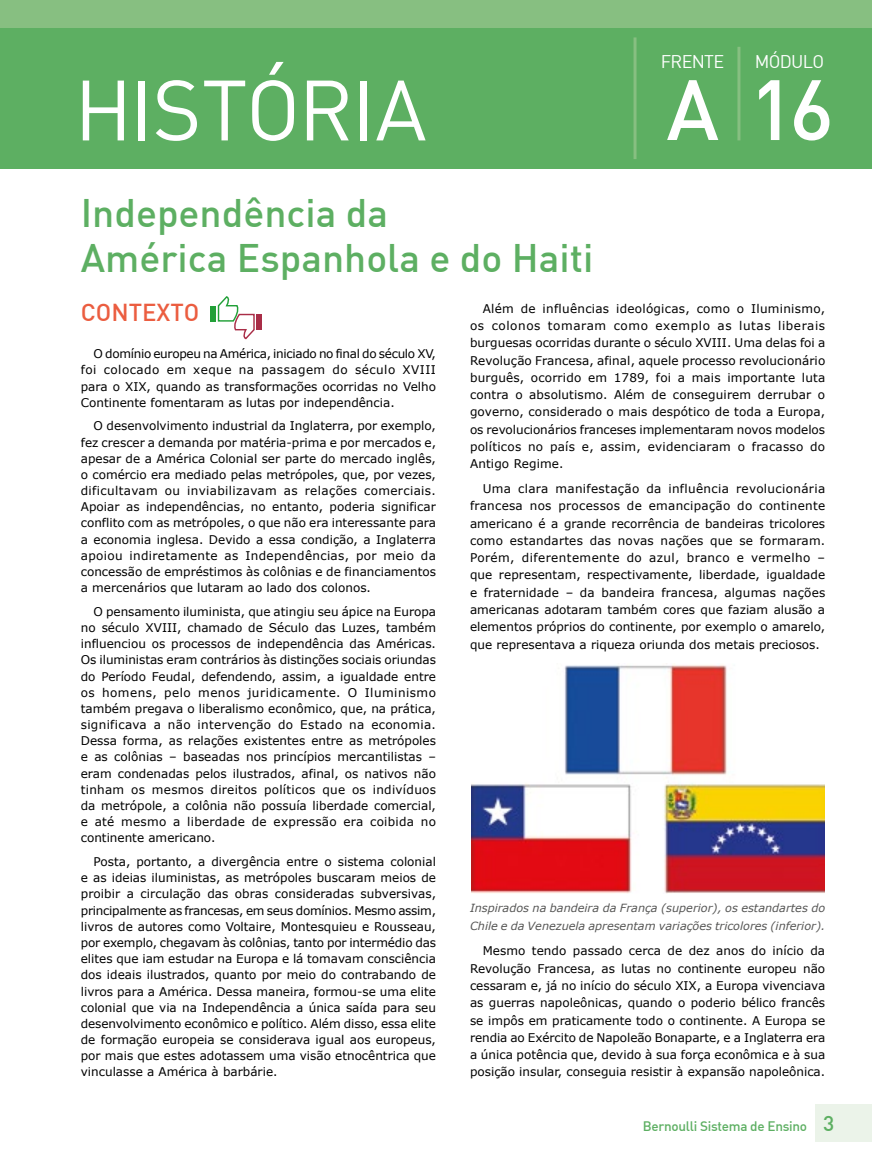
<style>
.page{position:relative;width:872px;height:1170px;background:#fff}
.page>*{position:absolute;margin:0;border:0;box-sizing:border-box;transform-origin:0 0}
.t1{font:84px "DIN Alternate";letter-spacing:-.02em;color:#fff}
.t2{font:500 84px "DIN";color:#fff}
.t3{font:500 39px/45px "DIN";color:#5daf62}
.t4{font:500 24px "DIN";color:#eb5d40}
.t5{font:18px "DIN Alternate";letter-spacing:-.04em;color:#fff}
.t6{font:500 13.5px "DIN Alternate";letter-spacing:-.02em;color:#5daf62}
.t7{font:12px/16.2px "Verdana";color:#000;text-align:justify}
.t8{font:italic 11.25px/17.2px "Verdana";color:#575756}
.s1{font-family:"DIN";font-size:21px}
</style>
<div class="page">
<div style="left:815px;top:1104px;width:57px;height:37px;background:#ebf3e9"></div>
<div style="left:0;top:28px;width:872px;height:140px;background:#5daf62"></div>
<div style="left:0;top:0;width:872px;height:28px;background:#87bf81"></div>
<div style="left:210px;top:306px;width:6px;height:15px;background:#22a038"></div>
<svg style="left:217px;top:297px;width:38px;height:42px"></svg>
<div style="left:256px;top:314px;width:6px;height:15px;background:#a92d47"></div>
<img style="left:471px;top:663px;width:353px;height:230px">
<hr style="left:633px;top:37px;width:3px;height:122px;background:#87bf81">
<hr style="left:737px;top:47px;width:3px;height:93px;background:#87bf81">
<h1 class="t1" style="left:74px;top:58px;width:354px">HISTÓRIA</h1>
<h2 class="t3" style="left:81px;top:189px;width:514px">Independência da<br>América Espanhola e do Haiti</h2>
<h3 class="t5" style="left:755px;top:50px;width:71px">MÓDULO</h3>
<h1 class="t2" style="left:666px;top:56px;width:169px">A 16</h1>
<h3 class="t5" style="left:661px;top:50px;width:65px">FRENTE</h3>
<h3 class="t4" style="left:81px;top:296px;width:120px">CONTEXTO</h3>
<p class="t7" style="left:81px;top:345px;width:357px;text-indent:13px">O domínio europeu na América, iniciado no final do século XV, foi colocado em xeque na passagem do século XVIII para o XIX, quando as transformações ocorridas no Velho Continente fomentaram as lutas por independência.</p>
<p class="t7" style="left:81px;top:417px;width:357px;text-indent:13px">O desenvolvimento industrial da Inglaterra, por exemplo, fez crescer a demanda por matéria-prima e por mercados e, apesar de a América Colonial ser parte do mercado inglês, o comércio era mediado pelas metrópoles, que, por vezes, dificultavam ou inviabilizavam as relações comerciais.<br>Apoiar as independências, no entanto, poderia significar conflito com as metrópoles, o que não era interessante para a economia inglesa. Devido a essa condição, a Inglaterra apoiou indiretamente as Independências, por meio da concessão de empréstimos às colônias e de financiamentos a mercenários que lutaram ao lado dos colonos.</p>
<p class="t7" style="left:81px;top:603px;width:357px;text-indent:13px">O pensamento iluminista, que atingiu seu ápice na Europa no século XVIII, chamado de Século das Luzes, também influenciou os processos de independência das Américas.<br>Os iluministas eram contrários às distinções sociais oriundas do Período Feudal, defendendo, assim, a igualdade entre os homens, pelo menos juridicamente. O Iluminismo também pregava o liberalismo econômico, que, na prática, significava a não intervenção do Estado na economia.<br>Dessa forma, as relações existentes entre as metrópoles e as colônias – baseadas nos princípios mercantilistas – eram condenadas pelos ilustrados, afinal, os nativos não tinham os mesmos direitos políticos que os indivíduos da metrópole, a colônia não possuía liberdade comercial, e até mesmo a liberdade de expressão era coibida no continente americano.</p>
<p class="t7" style="left:81px;top:853px;width:357px;text-indent:13px">Posta, portanto, a divergência entre o sistema colonial e as ideias iluministas, as metrópoles buscaram meios de proibir a circulação das obras consideradas subversivas, principalmente as francesas, em seus domínios. Mesmo assim, livros de autores como Voltaire, Montesquieu e Rousseau, por exemplo, chegavam às colônias, tanto por intermédio das elites que iam estudar na Europa e lá tomavam consciência dos ideais ilustrados, quanto por meio do contrabando de livros para a América. Dessa maneira, formou-se uma elite colonial que via na Independência a única saída para seu desenvolvimento econômico e político. Além disso, essa elite de formação europeia se considerava igual aos europeus, por mais que estes adotassem uma visão etnocêntrica que vinculasse a América à barbárie.</p>
<p class="t7" style="left:470px;top:299px;width:357px;line-height:17.2px;text-indent:13px">Além de influências ideológicas, como o Iluminismo, os colonos tomaram como exemplo as lutas liberais burguesas ocorridas durante o século XVIII. Uma delas foi a Revolução Francesa, afinal, aquele processo revolucionário burguês, ocorrido em 1789, foi a mais importante luta contra o absolutismo. Além de conseguirem derrubar o governo, considerado o mais despótico de toda a Europa, os revolucionários franceses implementaram novos modelos políticos no país e, assim, evidenciaram o fracasso do Antigo Regime.</p>
<p class="t7" style="left:470px;top:480px;width:357px;line-height:17.2px;text-indent:13px">Uma clara manifestação da influência revolucionária francesa nos processos de emancipação do continente americano é a grande recorrência de bandeiras tricolores como estandartes das novas nações que se formaram.<br>Porém, diferentemente do azul, branco e vermelho – que representam, respectivamente, liberdade, igualdade e fraternidade – da bandeira francesa, algumas nações americanas adotaram também cores que faziam alusão a elementos próprios do continente, por exemplo o amarelo, que representava a riqueza oriunda dos metais preciosos.</p>
<p class="t8" style="left:470px;top:899px;width:357px">Inspirados na bandeira da França (superior), os estandartes do<br>Chile e da Venezuela apresentam variações tricolores (inferior).</p>
<p class="t7" style="left:470px;top:942px;width:357px;line-height:17.2px;text-indent:13px">Mesmo tendo passado cerca de dez anos do início da Revolução Francesa, as lutas no continente europeu não cessaram e, já no início do século XIX, a Europa vivenciava as guerras napoleônicas, quando o poderio bélico francês se impôs em praticamente todo o continente. A Europa se rendia ao Exército de Napoleão Bonaparte, e a Inglaterra era a única potência que, devido à sua força econômica e à sua posição insular, conseguia resistir à expansão napoleônica.</p>
<p class="t6" style="left:643px;top:1117px;width:193px">Bernoulli Sistema de Ensino <span class="s1">3</span></p>
</div>
